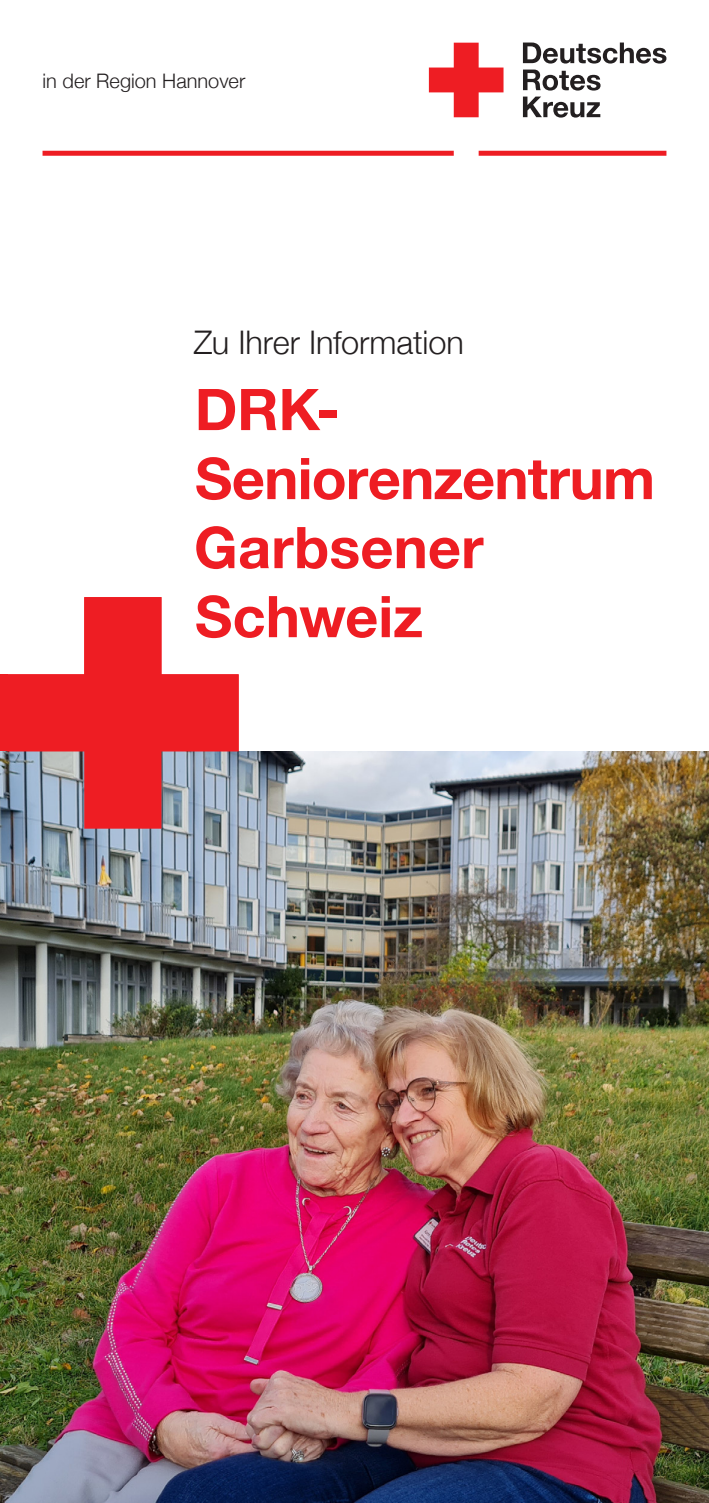
<style>
.page{position:relative;width:709px;height:1503px;background:#fff}
.page>*{position:absolute;margin:0;border:0;box-sizing:border-box;transform-origin:0 0}
.Headline_25_pt{font:700 57.5px/69px "Helvetica Neue";letter-spacing:-.005em;color:#ee1d23}
.Subhead{font:300 32.5px "Helvetica Neue";letter-spacing:-.005em;color:#231f20}
.t1{font:300 20px "Helvetica Neue";color:#231f20}
</style>
<div class="page">
<div style="left:0;top:674px;width:7px;height:77px;background:#ee1d23"></div>
<img style="left:0;top:751px;width:709px;height:751px">
<svg style="left:7px;top:597px;width:232px;height:231px;fill:#ee1d23"></svg>
<div style="left:43px;top:151px;width:623px;height:5px;background:#ee1d23"></div>
<svg style="left:429px;top:43px;width:74px;height:113px"></svg>
<svg style="left:523px;top:43px;width:143px;height:21px"></svg>
<svg style="left:523px;top:70px;width:77px;height:21px"></svg>
<svg style="left:523px;top:97px;width:77px;height:21px"></svg>
<p class="t1" style="left:43px;top:65px;width:204px">in der Region Hannover</p>
<p class="Subhead" style="left:194px;top:316px;width:272px">Zu Ihrer Information</p>
<p class="Headline_25_pt" style="left:194px;top:376px;width:462px">DRK-<br>Seniorenzentrum<br>Garbsener<br>Schweiz</p>
</div>
